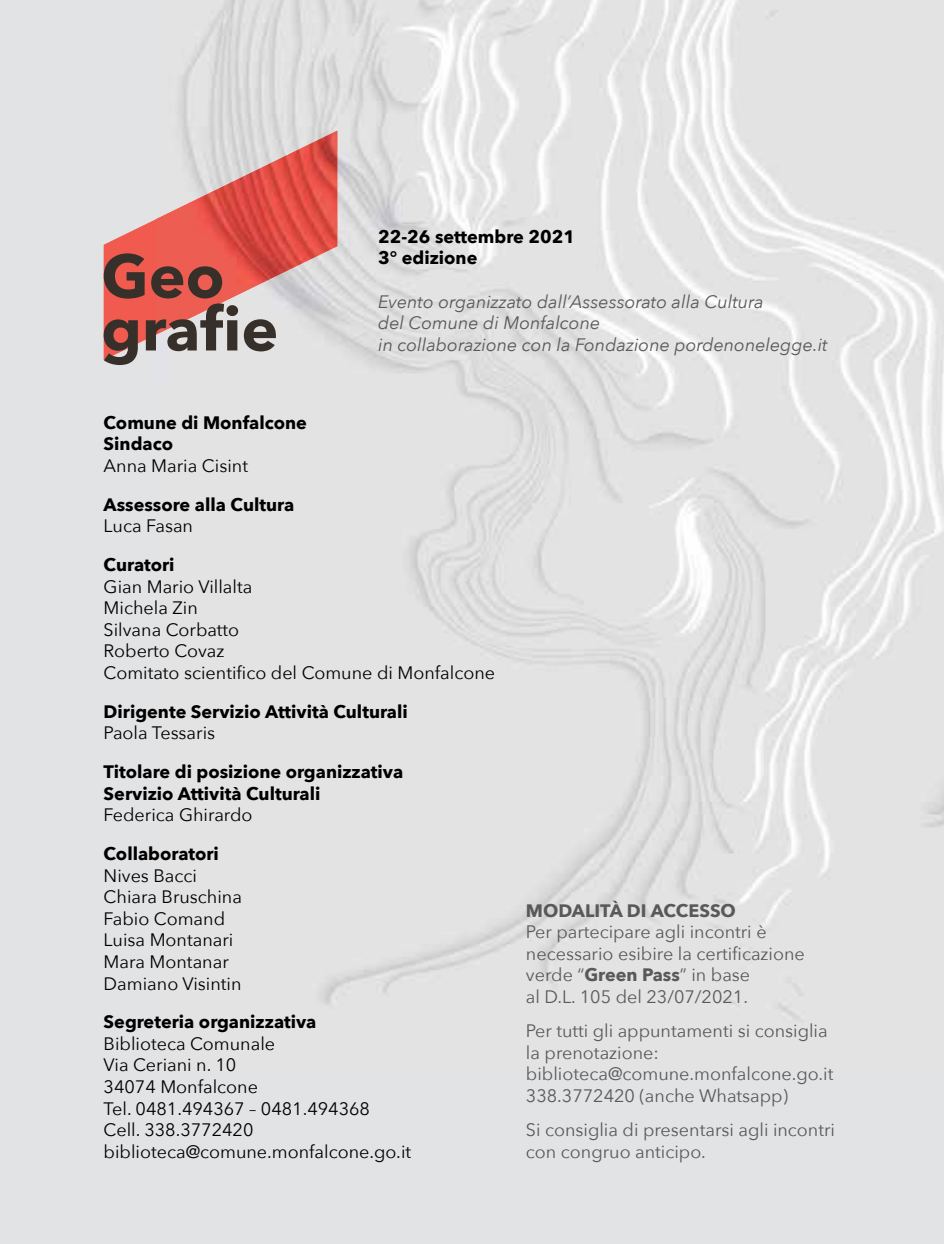
<style>
.page{position:relative;width:944px;height:1244px;background:#e2e3e5}
.page>*{position:absolute;margin:0;border:0;box-sizing:border-box;transform-origin:0 0}
.t1{font:18px/21.6px "Avenir Next";color:#000}
.t2{font:18px/21.6px "Avenir Next";color:#58595b}
.t3{font:700 18px/21.6px "Avenir Next";color:#000}
.t4{font:italic 18px/21.6px "Avenir Next";color:#58595b}
.t5{font:700 18px "Avenir Next";color:#58595b}
.s1{font-weight:700}
</style>
<div class="page">
<img style="left:179px;top:0;width:765px;height:1019px">
<svg style="left:104px;top:219px;width:233px;height:141px"></svg>
<img style="left:156px;top:131px;width:181px;height:204px">
<svg style="left:104px;top:253px;width:172px;height:112px"></svg>
<p class="t3" style="left:378px;top:225px;width:198px">22-26 settembre 2021<br>3° edizione</p>
<p class="t4" style="left:378px;top:290px;width:451px">Evento organizzato dall’Assessorato alla Cultura<br>del Comune di Monfalcone<br>in collaborazione con la Fondazione pordenonelegge.it</p>
<p class="t3" style="left:104px;top:411px;width:205px">Comune di Monfalcone<br>Sindaco</p>
<p class="t1" style="left:104px;top:454px;width:146px">Anna Maria Cisint</p>
<p class="t3" style="left:104px;top:493px;width:192px">Assessore alla Cultura</p>
<p class="t1" style="left:104px;top:514px;width:91px">Luca Fasan</p>
<p class="t3" style="left:104px;top:553px;width:72px">Curatori</p>
<p class="t1" style="left:104px;top:575px;width:393px">Gian Mario Villalta<br>Michela Zin<br>Silvana Corbatto<br>Roberto Covaz<br>Comitato scientifico del Comune di Monfalcone</p>
<p class="t3" style="left:104px;top:700px;width:306px">Dirigente Servizio Attività Culturali</p>
<p class="t1" style="left:104px;top:721px;width:113px">Paola Tessaris</p>
<p class="t3" style="left:104px;top:760px;width:301px">Titolare di posizione organizzativa<br>Servizio Attività Culturali</p>
<p class="t1" style="left:104px;top:803px;width:150px">Federica Ghirardo</p>
<p class="t3" style="left:104px;top:842px;width:117px">Collaboratori</p>
<p class="t1" style="left:104px;top:863px;width:140px">Nives Bacci<br>Chiara Bruschina<br>Fabio Comand<br>Luisa Montanari<br>Mara Montanar<br>Damiano Visintin</p>
<p class="t3" style="left:104px;top:1011px;width:214px">Segreteria organizzativa</p>
<p class="t1" style="left:104px;top:1032px;width:309px">Biblioteca Comunale<br>Via Ceriani n. 10<br>34074 Monfalcone<br>Tel. 0481.494367 – 0481.494368<br>Cell. 338.3772420 biblioteca@comune.monfalcone.go.it</p>
<p class="t5" style="left:526px;top:895px;width:211px">MODALITÀ DI ACCESSO</p>
<p class="t2" style="left:526px;top:920px;width:280px">Per partecipare agli incontri è necessario esibire la certificazione verde “<span class="s1">Green Pass</span>” in base<br>al D.L. 105 del 23/07/2021.</p>
<p class="t2" style="left:526px;top:1019px;width:309px">Per tutti gli appuntamenti si consiglia la prenotazione: biblioteca@comune.monfalcone.go.it<br>338.3772420 (anche Whatsapp)</p>
<p class="t2" style="left:526px;top:1118px;width:311px">Si consiglia di presentarsi agli incontri con congruo anticipo.</p>
</div>
